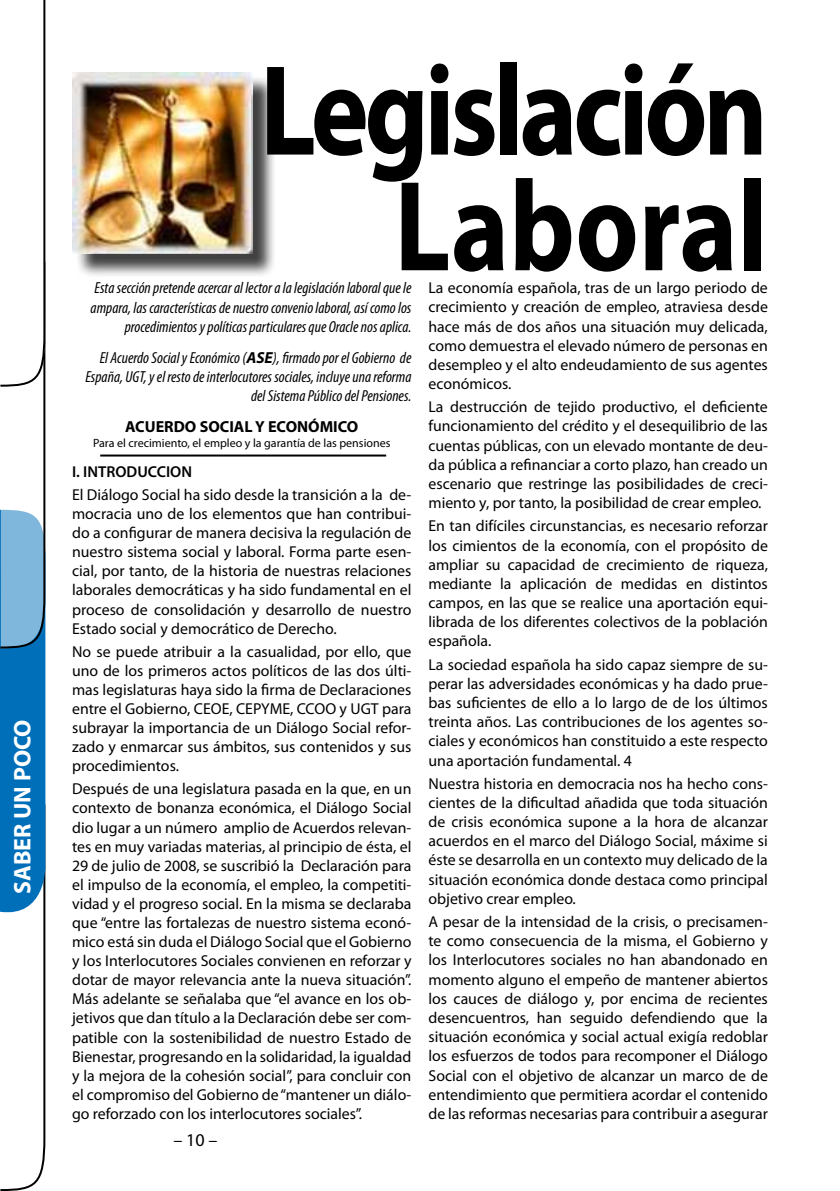
<style>
.page{position:relative;width:840px;height:1191px;background:#fff}
.page>*{position:absolute;margin:0;border:0;box-sizing:border-box;transform-origin:0 0}
.t1{font:700 129.8px/115.6px "Myriad Pro";letter-spacing:-.04em;color:#000;text-align:right;scale:.85 1}
.t2{font:700 24px "Myriad Pro";color:#fff}
.t3{font:18px "Myriad Pro";color:#000}
.t4{font:italic condensed 16px/19.4px "Myriad Pro";color:#000;text-align:right}
.t5{font:700 16px "Myriad Pro";color:#000}
.t6{font:15.8px/19.2px "Myriad Pro";color:#000;text-align:justify}
.t7{font:600 15.8px "Myriad Pro";color:#000}
.t8{font:12px "Myriad Pro";color:#000}
.s1{font-weight:700;font-stretch:normal}
</style>
<div class="page">
<svg style="left:0;top:0;width:46px;height:1191px"></svg>
<div style="left:75px;top:75px;width:202px;height:203px;background:#000;opacity:.75"></div>
<img style="left:72px;top:72px;width:180px;height:181px">
<hr style="left:100px;top:454px;width:286px;height:2px;background:#000">
<h2 class="t2" style="left:7px;top:894px;width:176px;rotate:-90deg">SABER UN POCO</h2>
<h1 class="t1" style="left:260px;top:49px;width:599px">Legislación<br>Laboral</h1>
<p class="t6" style="left:428px;top:278px;width:341px">La economía española, tras de un largo periodo de crecimiento y creación de empleo, atraviesa desde hace más de dos años una situación muy delicada, como demuestra el elevado número de personas en desempleo y el alto endeudamiento de sus agentes económicos.</p>
<p class="t6" style="left:428px;top:397px;width:341px">La destrucción de tejido productivo, el deficiente funcionamiento del crédito y el desequilibrio de las cuentas públicas, con un elevado montante de deu&shy;da pública a refinanciar a corto plazo, han creado un escenario que restringe las posibilidades de creci&shy;miento y, por tanto, la posibilidad de crear empleo.</p>
<p class="t6" style="left:428px;top:516px;width:341px">En tan difíciles circunstancias, es necesario reforzar los cimientos de la economía, con el propósito de ampliar su capacidad de crecimiento de riqueza, mediante la aplicación de medidas en distintos campos, en las que se realice una aportación equi&shy;librada de los diferentes colectivos de la población española.</p>
<p class="t6" style="left:428px;top:654px;width:341px">La sociedad española ha sido capaz siempre de su&shy;perar las adversidades económicas y ha dado prue&shy;bas suficientes de ello a lo largo de de los últimos treinta años. Las contribuciones de los agentes so&shy;ciales y económicos han constituido a este respecto una aportación fundamental. 4</p>
<p class="t6" style="left:428px;top:773px;width:341px">Nuestra historia en democracia nos ha hecho cons&shy;cientes de la dificultad añadida que toda situación de crisis económica supone a la hora de alcanzar acuerdos en el marco del Diálogo Social, máxime si éste se desarrolla en un contexto muy delicado de la situación económica donde destaca como principal objetivo crear empleo.</p>
<p class="t6" style="left:428px;top:912px;width:341px">A pesar de la intensidad de la crisis, o precisamen&shy;te como consecuencia de la misma, el Gobierno y los Interlocutores sociales no han abandonado en momento alguno el empeño de mantener abiertos los cauces de diálogo y, por encima de recientes desencuentros, han seguido defendiendo que la situación económica y social actual exigía redoblar los esfuerzos de todos para recomponer el Diálogo Social con el objetivo de alcanzar un marco de de entendimiento que permitiera acordar el contenido de las reformas necesarias para contribuir a asegurar</p>
<p class="t4" style="left:91px;top:278px;width:322px">Esta sección pretende acercar al lector a la legislación laboral que le ampara, las características de nuestro convenio laboral, así como los procedimientos y políticas particulares que Oracle nos aplica.</p>
<p class="t4" style="left:85px;top:347px;width:327px">El Acuerdo Social y Económico (<span class="s1">ASE</span>), firmado por el Gobierno de<br>España, UGT, y el resto de interlocutores sociales, incluye una reforma del Sistema Público del Pensiones.</p>
<p class="t5" style="left:125px;top:416px;width:234px">ACUERDO SOCIAL Y ECONÓMICO</p>
<p class="t8" style="left:93px;top:435px;width:299px">Para el crecimiento, el empleo y la garantía de las pensiones</p>
<p class="t7" style="left:72px;top:461px;width:121px">I. INTRODUCCION</p>
<p class="t6" style="left:72px;top:485px;width:341px">El Diálogo Social ha sido desde la transición a la de&shy;mocracia uno de los elementos que han contribui&shy;do a configurar de manera decisiva la regulación de nuestro sistema social y laboral. Forma parte esen&shy;cial, por tanto, de la historia de nuestras relaciones laborales democráticas y ha sido fundamental en el proceso de consolidación y desarrollo de nuestro Estado social y democrático de Derecho.</p>
<p class="t6" style="left:72px;top:641px;width:341px">No se puede atribuir a la casualidad, por ello, que uno de los primeros actos políticos de las dos últi&shy;mas legislaturas haya sido la firma de Declaraciones entre el Gobierno, CEOE, CEPYME, CCOO y UGT para subrayar la importancia de un Diálogo Social refor&shy;zado y enmarcar sus ámbitos, sus contenidos y sus procedimientos.</p>
<p class="t6" style="left:72px;top:779px;width:341px">Después de una legislatura pasada en la que, en un contexto de bonanza económica, el Diálogo Social dio lugar a un número amplio de Acuerdos relevan&shy;tes en muy variadas materias, al principio de ésta, el 29 de julio de 2008, se suscribió la Declaración para el impulso de la economía, el empleo, la competiti&shy;vidad y el progreso social. En la misma se declaraba que “entre las fortalezas de nuestro sistema econó&shy;mico está sin duda el Diálogo Social que el Gobierno y los Interlocutores Sociales convienen en reforzar y dotar de mayor relevancia ante la nueva situación”.<br>Más adelante se señalaba que “el avance en los ob&shy;jetivos que dan título a la Declaración debe ser com&shy;patible con la sostenibilidad de nuestro Estado de Bienestar, progresando en la solidaridad, la igualdad y la mejora de la cohesión social”, para concluir con el compromiso del Gobierno de “mantener un diálo&shy;go reforzado con los interlocutores sociales”.</p>
<p class="t3" style="left:173px;top:1128px;width:46px">– 10 –</p>
</div>
